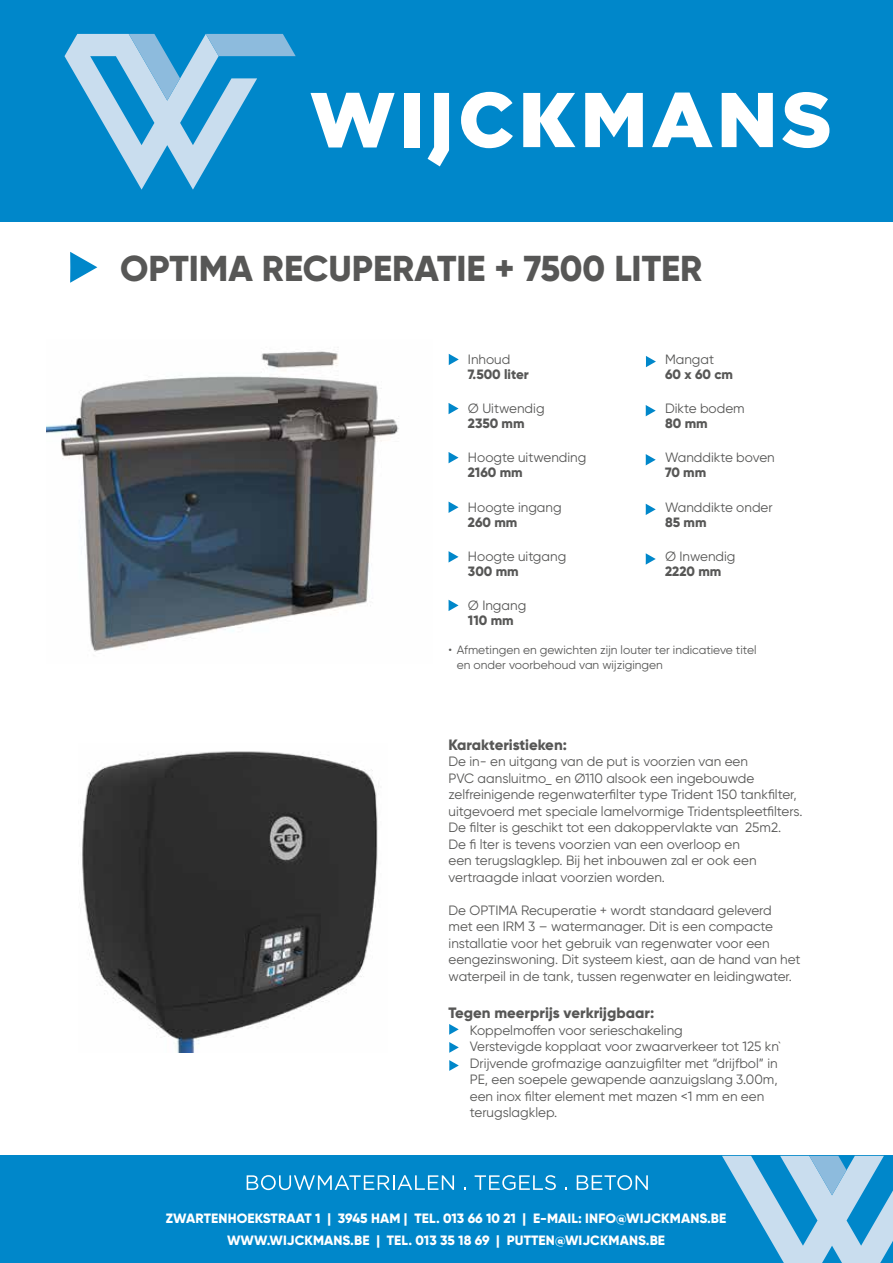
<style>
.page{position:relative;width:893px;height:1263px;background:#fff}
.page>*{position:absolute;margin:0;border:0;box-sizing:border-box;transform-origin:0 0}
.t1{font:800 36px "Gilroy";color:#575756}
.t2{font:800 15px "Gilroy";color:#575756}
.t3{font:13.5px/16.5px "Gilroy";color:#575756}
.t4{font:800 13.5px/22.5px "Gilroy";letter-spacing:.01em;color:#fff;text-align:center}
.t5{font:800 13.5px "Gilroy";color:#575756}
.t6{font:12px/15px "Gilroy";color:#575756}
</style>
<div class="page">
<div style="left:0;top:1156px;width:893px;height:107px;background:#0087ca"></div>
<div style="left:0;top:0;width:893px;height:222px;background:#0087ca"></div>
<svg style="left:64px;top:34px;width:232px;height:156px"></svg>
<svg style="left:428px;top:93px;width:21px;height:73px"></svg>
<svg style="left:311px;top:93px;width:84px;height:54px"></svg>
<div style="left:405px;top:93px;width:15px;height:54px;background:#fff"></div>
<svg style="left:461px;top:92px;width:52px;height:56px"></svg>
<svg style="left:585px;top:93px;width:58px;height:54px"></svg>
<svg style="left:652px;top:93px;width:60px;height:54px"></svg>
<svg style="left:722px;top:93px;width:51px;height:54px"></svg>
<svg style="left:782px;top:92px;width:47px;height:56px"></svg>
<svg style="left:523px;top:93px;width:52px;height:54px"></svg>
<svg style="left:70px;top:252px;width:27px;height:31px"></svg>
<svg style="left:449px;top:354px;width:10px;height:11px"></svg>
<svg style="left:449px;top:403px;width:10px;height:11px"></svg>
<svg style="left:449px;top:452px;width:10px;height:11px"></svg>
<svg style="left:449px;top:502px;width:10px;height:11px"></svg>
<svg style="left:449px;top:551px;width:10px;height:11px"></svg>
<svg style="left:449px;top:600px;width:10px;height:11px"></svg>
<svg style="left:646px;top:356px;width:10px;height:11px"></svg>
<svg style="left:646px;top:405px;width:10px;height:11px"></svg>
<svg style="left:646px;top:454px;width:10px;height:11px"></svg>
<svg style="left:646px;top:504px;width:10px;height:11px"></svg>
<svg style="left:646px;top:553px;width:10px;height:12px"></svg>
<svg style="left:722px;top:1156px;width:171px;height:107px"></svg>
<svg style="left:247px;top:1175px;width:207px;height:15px"></svg>
<svg style="left:475px;top:1175px;width:81px;height:15px"></svg>
<svg style="left:577px;top:1175px;width:71px;height:15px"></svg>
<img style="left:46px;top:351px;width:353px;height:301px">
<img style="left:82px;top:751px;width:296px;height:302px">
<svg style="left:449px;top:1024px;width:10px;height:11px"></svg>
<svg style="left:449px;top:1042px;width:10px;height:11px"></svg>
<svg style="left:449px;top:1060px;width:10px;height:11px"></svg>
<h1 class="t1" style="left:120px;top:245px;width:584px">OPTIMA RECUPERATIE + 7500 LITER</h1>
<p class="t3" style="left:468px;top:351px;width:44px">Inhoud</p>
<p class="t5" style="left:468px;top:366px;width:62px">7.500 liter</p>
<p class="t3" style="left:468px;top:400px;width:78px">Ø Uitwendig</p>
<p class="t5" style="left:468px;top:415px;width:58px">2350 mm</p>
<p class="t3" style="left:468px;top:449px;width:120px">Hoogte uitwending</p>
<p class="t5" style="left:468px;top:464px;width:56px">2160 mm</p>
<p class="t3" style="left:468px;top:499px;width:95px">Hoogte ingang</p>
<p class="t5" style="left:468px;top:513px;width:51px">260 mm</p>
<p class="t3" style="left:468px;top:548px;width:100px">Hoogte uitgang</p>
<p class="t5" style="left:468px;top:563px;width:52px">300 mm</p>
<p class="t3" style="left:468px;top:597px;width:60px">Ø Ingang</p>
<p class="t5" style="left:468px;top:612px;width:47px">110 mm</p>
<p class="t3" style="left:665px;top:351px;width:51px">Mangat</p>
<p class="t5" style="left:665px;top:366px;width:70px">60 x 60 cm</p>
<p class="t3" style="left:665px;top:400px;width:81px">Dikte bodem</p>
<p class="t5" style="left:665px;top:415px;width:44px">80 mm</p>
<p class="t3" style="left:665px;top:449px;width:111px">Wanddikte boven</p>
<p class="t5" style="left:665px;top:464px;width:43px">70 mm</p>
<p class="t3" style="left:665px;top:499px;width:109px">Wanddikte onder</p>
<p class="t5" style="left:665px;top:513px;width:43px">85 mm</p>
<p class="t3" style="left:665px;top:548px;width:72px">Ø Inwendig</p>
<p class="t5" style="left:665px;top:563px;width:58px">2220 mm</p>
<p class="t6" style="left:457px;top:642px;width:301px;text-indent:-9px">• Afmetingen en gewichten zijn louter ter indicatieve titel en onder voorbehoud van wijzigingen</p>
<p class="t2" style="left:449px;top:735px;width:120px">Karakteristieken:</p>
<p class="t3" style="left:449px;top:753px;width:355px">De in- en uitgang van de put is voorzien van een<br>PVC aansluitmo_ en Ø110 alsook een ingebouwde zelfreinigende regenwaterfilter type Trident 150 tankfilter, uitgevoerd met speciale lamelvormige Tridentspleetfilters.<br>De filter is geschikt tot een dakoppervlakte van 25m2.<br>De fi lter is tevens voorzien van een overloop en<br>een terugslagklep. Bij het inbouwen zal er ook een vertraagde inlaat voorzien worden.</p>
<p class="t3" style="left:449px;top:902px;width:353px">De OPTIMA Recuperatie + wordt standaard geleverd<br>met een IRM 3 – watermanager. Dit is een compacte installatie voor het gebruik van regenwater voor een eengezinswoning. Dit systeem kiest, aan de hand van het waterpeil in de tank, tussen regenwater en leidingwater.</p>
<p class="t2" style="left:449px;top:1003px;width:207px">Tegen meerprijs verkrijgbaar:</p>
<p class="t3" style="left:470px;top:1021px;width:313px">Koppelmoffen voor serieschakeling<br>Verstevigde kopplaat voor zwaarverkeer tot 125 kn` Drijvende grofmazige aanzuigfilter met “drijfbol” in PE, een soepele gewapende aanzuigslang 3.00m, een inox filter element met mazen &lt;1 mm en een terugslagklep.</p>
<p class="t4" style="left:166px;top:1207px;width:562px">ZWARTENHOEKSTRAAT 1 | 3945 HAM | TEL. 013 66 10 21 | E-MAIL: INFO@WIJCKMANS.BE<br>WWW.WIJCKMANS.BE | TEL. 013 35 18 69 | PUTTEN@WIJCKMANS.BE</p>
</div>
